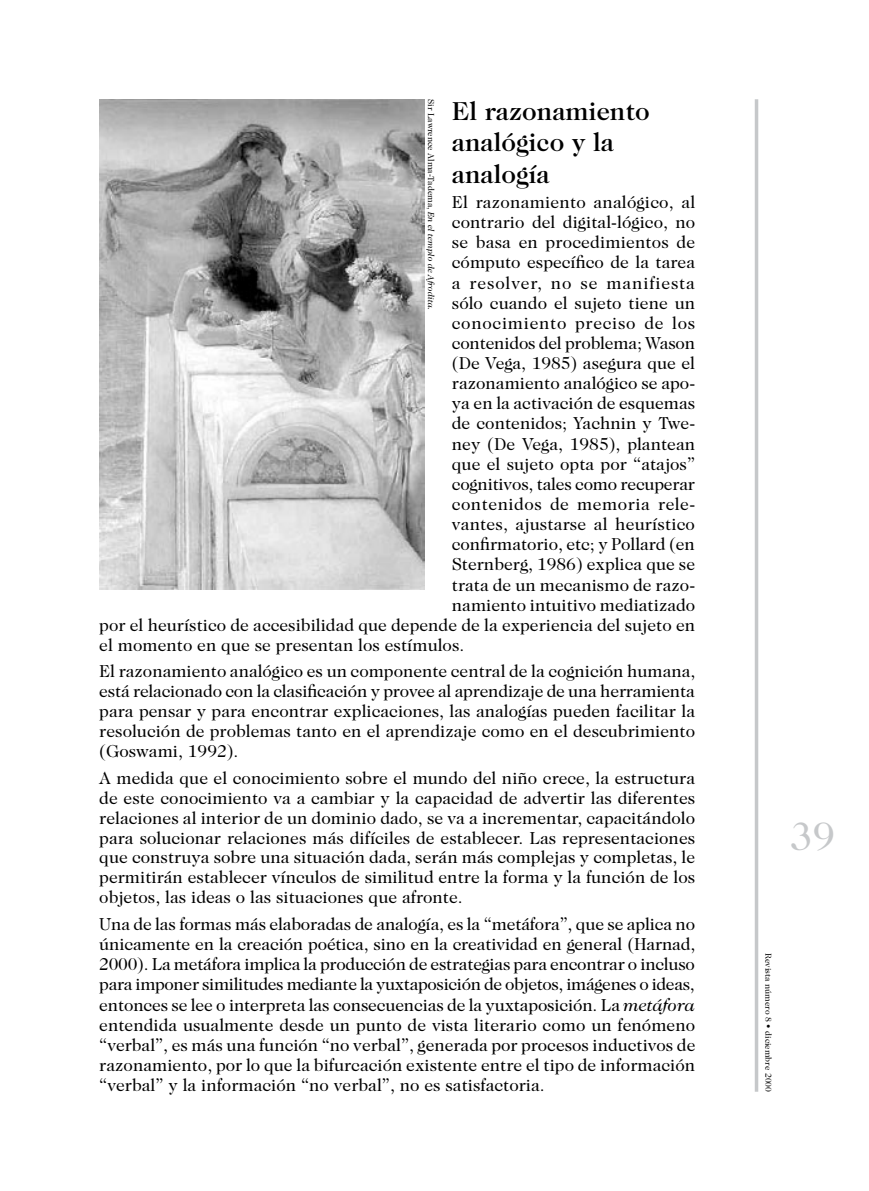
<style>
.page{position:relative;width:869px;height:1191px;background:#fff}
.page>*{position:absolute;margin:0;border:0;box-sizing:border-box;transform-origin:0 0}
.t1{font:40.25px "Caslon Two Twenty Four";color:#c6c8ca}
.t2{font:500 26.25px/31.5px "Caslon Two Twenty Four";color:#000}
.t3{font:17.5px/19.9px "Caslon Two Twenty Four";color:#000;text-align:justify}
.t4{font:17.5px "Caslon Two Twenty Four";letter-spacing:.045em;color:#000}
.t5{font:17.5px "Caslon Two Twenty Four";letter-spacing:.04em;color:#000}
.t6{font:17.5px "Caslon Two Twenty Four";letter-spacing:.025em;color:#000}
.t7{font:8.75px "Caslon Two Twenty Four";color:#000}
.s1{font-style:italic}
</style>
<div class="page">
<hr style="left:754px;top:99px;width:3px;height:992px;background:#c6c8ca">
<img style="left:99px;top:99px;width:325px;height:490px">
<p class="t7" style="left:436px;top:99px;width:212px;rotate:90deg">Sir Lawrence Alma-Tadema, <span class="s1">En el templo de Afrodita.</span></p>
<h2 class="t2" style="left:451px;top:95px;width:199px">El razonamiento analógico y la analogía</h2>
<p class="t3" style="left:451px;top:192px;width:245px">El razonamiento analógico, al</p>
<p class="t3" style="left:451px;top:212px;width:245px">contrario del digital-lógico, no</p>
<p class="t3" style="left:451px;top:232px;width:245px">se basa en procedimientos de</p>
<p class="t3" style="left:451px;top:252px;width:245px">cómputo específico de la tarea</p>
<p class="t4" style="left:451px;top:272px;width:244px">a resolver, no se manifiesta</p>
<p class="t3" style="left:451px;top:292px;width:245px">sólo cuando el sujeto tiene un</p>
<p class="t5" style="left:451px;top:313px;width:245px">conocimiento preciso de los</p>
<p class="t3" style="left:451px;top:333px;width:245px">contenidos del problema; Wason</p>
<p class="t3" style="left:451px;top:353px;width:245px">(De Ve-ga, 1985) asegura que el</p>
<p class="t3" style="left:451px;top:373px;width:245px">razonamiento analógico se apo-</p>
<p class="t3" style="left:451px;top:393px;width:245px">ya en la activación de esquemas</p>
<p class="t3" style="left:451px;top:413px;width:245px">de contenidos; Yachnin y Twe-</p>
<p class="t3" style="left:451px;top:433px;width:245px">ney (De Vega, 1985), plantean</p>
<p class="t3" style="left:451px;top:453px;width:245px">que el sujeto opta por “atajos”</p>
<p class="t3" style="left:451px;top:474px;width:244px">cognitivos, tales como recuperar</p>
<p class="t6" style="left:451px;top:494px;width:245px">contenidos de memoria rele-</p>
<p class="t3" style="left:451px;top:514px;width:244px">vantes, ajustarse al heurístico</p>
<p class="t3" style="left:451px;top:534px;width:244px">confirmatorio, etc; y Pollard (en</p>
<p class="t3" style="left:451px;top:554px;width:245px">Sternberg, 1986) explica que se</p>
<p class="t3" style="left:451px;top:574px;width:245px">trata de un mecanismo de razo-</p>
<p class="t3" style="left:451px;top:594px;width:245px">namiento intuitivo mediatizado</p>
<p class="t3" style="left:99px;top:614px;width:597px">por el heurístico de accesibilidad que depende de la experiencia del sujeto en</p>
<p class="t3" style="left:99px;top:635px;width:366px">el momento en que se presentan los estímulos.</p>
<p class="t3" style="left:99px;top:661px;width:597px">El razonamiento analógico es un componente central de la cognición humana, está relacionado con la clasificación y provee al aprendizaje de una herramienta para pensar y para encontrar explicaciones, las analogías pueden facilitar la resolución de problemas tanto en el aprendizaje como en el descubrimiento (Goswami, 1992).</p>
<p class="t3" style="left:99px;top:767px;width:597px">A medida que el conocimiento sobre el mundo del niño crece, la estructura de este conocimiento va a cambiar y la capacidad de advertir las diferentes relaciones al interior de un dominio dado, se va a incrementar, capacitándolo para solucionar relaciones más difíciles de establecer. Las representaciones que construya sobre una situación dada, serán más complejas y completas, le permitirán establecer vínculos de similitud entre la forma y la función de los objetos, las ideas o las situaciones que afronte.</p>
<p class="t3" style="left:99px;top:913px;width:597px">Una de las formas más elaboradas de analogía, es la “metáfora”, que se aplica no únicamente en la creación poética, sino en la creatividad en general (Harnad, 2000). La metáfora implica la producción de estrategias para encontrar o incluso para imponer similitudes mediante la yuxtaposición de objetos, imágenes o ideas, entonces se lee o interpreta las consecuencias de la yuxtaposición. La <span class="s1">metáfora </span>entendida usualmente desde un punto de vista literario como un fenómeno “verbal”, es más una función “no verbal”, generada por procesos inductivos de razonamiento, por lo que la bifurcación existente entre el tipo de información “verbal” y la información “no verbal”, no es satisfactoria.</p>
<h1 class="t1" style="left:790px;top:813px;width:46px">39</h1>
<p class="t7" style="left:773px;top:953px;width:140px;rotate:90deg">Revista número 8 • diciembre 2000</p>
</div>
